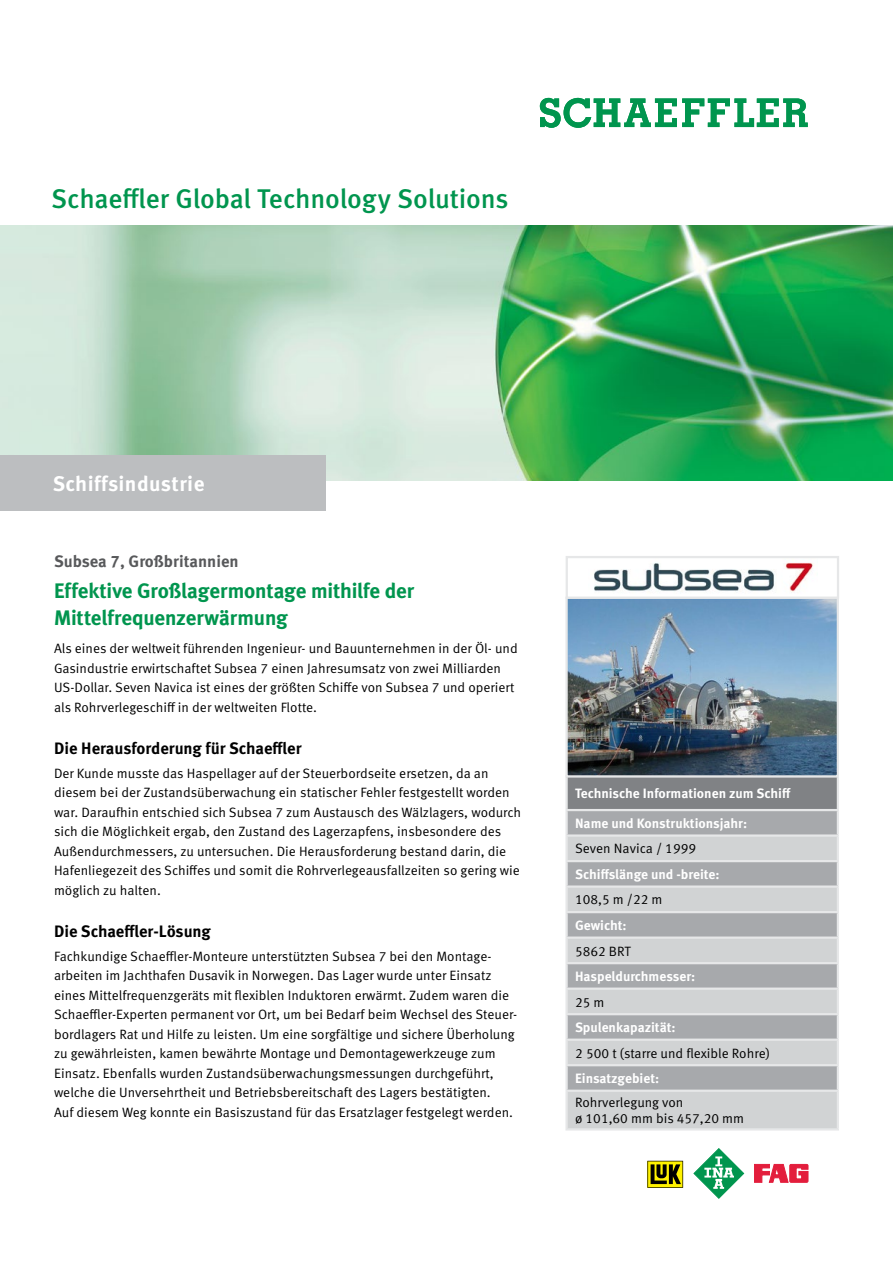
<style>
.page{position:relative;width:893px;height:1263px;background:#fff}
.page>*{position:absolute;margin:0;border:0;box-sizing:border-box;transform-origin:0 0}
.t1{font:500 27px "Schaeffler Meta";letter-spacing:-.01em;color:#00954e}
.t2{font:700 21px/27px "Meta";letter-spacing:-.005em;color:#00954e}
.t3{font:700 21px "Schaeffler Meta";letter-spacing:.02em;color:#fff}
.t4{font:700 16.5px "Schaeffler Meta";color:#000}
.t5{font:700 16.5px "Schaeffler Meta";color:#58595b}
.t6{font:13.5px/19.5px "Schaeffler Meta";color:#000}
.t7{font:700 13.5px "Schaeffler Meta";color:#fff}
</style>
<div class="page">
<img style="left:0;top:225px;width:893px;height:255px">
<svg style="left:647px;top:1161px;width:36px;height:27px"></svg>
<svg style="left:754px;top:1164px;width:54px;height:18px"></svg>
<svg style="left:693px;top:1148px;width:51px;height:50px"></svg>
<div style="left:567px;top:776px;width:271px;height:34px;background:#808285"></div>
<div style="left:568px;top:811px;width:269px;height:23px;background:#a7a9ac"></div>
<svg style="left:568px;top:837px;width:269px;height:291px;background:#bfc1c3"></svg>
<hr style="left:565px;top:809px;width:274px;height:2px;background:#e6e7e8">
<hr style="left:565px;top:834px;width:274px;height:3px;background:#e6e7e8">
<hr style="left:565px;top:860px;width:274px;height:2px;background:#e6e7e8">
<hr style="left:565px;top:885px;width:274px;height:3px;background:#e6e7e8">
<hr style="left:565px;top:911px;width:274px;height:2px;background:#e6e7e8">
<hr style="left:565px;top:936px;width:274px;height:3px;background:#e6e7e8">
<hr style="left:565px;top:962px;width:274px;height:2px;background:#e6e7e8">
<hr style="left:565px;top:987px;width:274px;height:3px;background:#e6e7e8">
<hr style="left:565px;top:1013px;width:274px;height:2px;background:#e6e7e8">
<hr style="left:565px;top:1038px;width:274px;height:3px;background:#e6e7e8">
<hr style="left:565px;top:1064px;width:274px;height:2px;background:#e6e7e8">
<hr style="left:565px;top:1089px;width:274px;height:3px;background:#e6e7e8">
<hr style="left:565px;top:1128px;width:274px;height:2px;background:#e6e7e8">
<hr style="left:565px;top:777px;width:3px;height:32px;background:#e6e7e8">
<hr style="left:837px;top:777px;width:2px;height:32px;background:#e6e7e8">
<hr style="left:565px;top:811px;width:3px;height:23px;background:#e6e7e8">
<hr style="left:837px;top:811px;width:2px;height:23px;background:#e6e7e8">
<hr style="left:565px;top:837px;width:3px;height:23px;background:#e6e7e8">
<hr style="left:837px;top:837px;width:2px;height:23px;background:#e6e7e8">
<hr style="left:565px;top:862px;width:3px;height:23px;background:#e6e7e8">
<hr style="left:837px;top:862px;width:2px;height:23px;background:#e6e7e8">
<hr style="left:565px;top:888px;width:3px;height:23px;background:#e6e7e8">
<hr style="left:837px;top:888px;width:2px;height:23px;background:#e6e7e8">
<hr style="left:565px;top:913px;width:3px;height:23px;background:#e6e7e8">
<hr style="left:837px;top:913px;width:2px;height:23px;background:#e6e7e8">
<hr style="left:565px;top:939px;width:3px;height:23px;background:#e6e7e8">
<hr style="left:837px;top:939px;width:2px;height:23px;background:#e6e7e8">
<hr style="left:565px;top:964px;width:3px;height:23px;background:#e6e7e8">
<hr style="left:837px;top:964px;width:2px;height:23px;background:#e6e7e8">
<hr style="left:565px;top:990px;width:3px;height:23px;background:#e6e7e8">
<hr style="left:837px;top:990px;width:2px;height:23px;background:#e6e7e8">
<hr style="left:565px;top:1015px;width:3px;height:23px;background:#e6e7e8">
<hr style="left:837px;top:1015px;width:2px;height:23px;background:#e6e7e8">
<hr style="left:565px;top:1041px;width:3px;height:23px;background:#e6e7e8">
<hr style="left:837px;top:1041px;width:2px;height:23px;background:#e6e7e8">
<hr style="left:565px;top:1066px;width:3px;height:23px;background:#e6e7e8">
<hr style="left:837px;top:1066px;width:2px;height:23px;background:#e6e7e8">
<hr style="left:565px;top:1092px;width:3px;height:36px;background:#e6e7e8">
<hr style="left:837px;top:1092px;width:2px;height:36px;background:#e6e7e8">
<img style="left:568px;top:600px;width:268px;height:174px">
<div style="left:565px;top:597px;width:274px;height:180px;border:2px solid #e6e7e8"></div>
<img style="left:594px;top:563px;width:219px;height:29px">
<div style="left:566px;top:556px;width:273px;height:43px;border:2px solid #e6e7e8"></div>
<div style="left:0;top:456px;width:326px;height:55px;background:#bcbec0"></div>
<svg style="left:540px;top:98px;width:268px;height:30px"></svg>
<h1 class="t1" style="left:51px;top:182px;width:459px">Schaeffler Global Technology Solutions</h1>
<h2 class="t3" style="left:53px;top:470px;width:153px">Schiffsindustrie</h2>
<p class="t5" style="left:54px;top:551px;width:186px">Subsea 7, Großbritannien</p>
<h2 class="t2" style="left:54px;top:577px;width:362px">Effektive Großlagermontage mithilfe der<br>Mittelfrequenzerwärmung</h2>
<p class="t6" style="left:54px;top:639px;width:465px">Als eines der weltweit führenden Ingenieur- und Bauunternehmen in der Öl- und Gasindustrie erwirtschaftet Subsea 7 einen Jahresumsatz von zwei Milliarden US-Dollar. Seven Navica ist eines der größten Schiffe von Subsea 7 und operiert als Rohrverlegeschiff in der weltweiten Flotte.</p>
<p class="t4" style="left:54px;top:738px;width:249px">Die Herausforderung für Schaeffler</p>
<p class="t6" style="left:54px;top:763px;width:469px">Der Kunde musste das Haspellager auf der Steuerbordseite ersetzen, da an diesem bei der Zustandsüberwachung ein statischer Fehler festgestellt worden war. Daraufhin entschied sich Subsea 7 zum Austausch des Wälzlagers, wodurch sich die Möglichkeit ergab, den Zustand des Lagerzapfens, insbesondere des Außendurchmessers, zu untersuchen. Die Herausforderung bestand darin, die Hafenliegezeit des Schiffes und somit die Rohrverlegeausfallzeiten so gering wie möglich zu halten.</p>
<p class="t4" style="left:54px;top:921px;width:158px">Die Schaeffler-Lösung</p>
<p class="t6" style="left:54px;top:946px;width:465px">Fachkundige Schaeffler-Monteure unterstützten Subsea 7 bei den Montage&shy;arbeiten im Jachthafen Dusavik in Norwegen. Das Lager wurde unter Einsatz eines Mittelfrequenzgeräts mit flexiblen Induktoren erwärmt. Zudem waren die Schaeffler-Experten permanent vor Ort, um bei Bedarf beim Wechsel des Steuer&shy;bordlagers Rat und Hilfe zu leisten. Um eine sorgfältige und sichere Überholung zu gewährleisten, kamen bewährte Montage und Demontagewerkzeuge zum Einsatz. Ebenfalls wurden Zustandsüberwachungsmessungen durchgeführt, welche die Unversehrtheit und Betriebsbereitschaft des Lagers bestätigten.<br>Auf diesem Weg konnte ein Basiszustand für das Ersatzlager festgelegt werden.</p>
<p class="t7" style="left:575px;top:785px;width:217px">Technische Informationen zum Schiff</p>
<p class="t7" style="left:575px;top:815px;width:174px">Name und Konstruktionsjahr:</p>
<p class="t6" style="left:575px;top:839px;width:122px">Seven Navica / 1999</p>
<p class="t7" style="left:575px;top:866px;width:146px">Schiffslänge und -breite:</p>
<p class="t6" style="left:575px;top:890px;width:89px">108,5 m /22 m</p>
<p class="t7" style="left:575px;top:917px;width:53px">Gewicht:</p>
<p class="t6" style="left:575px;top:941px;width:57px">5862 BRT</p>
<p class="t7" style="left:575px;top:968px;width:122px">Haspeldurchmesser:</p>
<p class="t6" style="left:575px;top:992px;width:31px">25 m</p>
<p class="t7" style="left:575px;top:1019px;width:102px">Spulenkapazität:</p>
<p class="t6" style="left:575px;top:1043px;width:196px">2 500 t (starre und flexible Rohre)</p>
<p class="t7" style="left:575px;top:1070px;width:86px">Einsatzgebiet:</p>
<p class="t6" style="left:575px;top:1094px;width:171px;line-height:16.5px">Rohrverlegung von<br>ø 101,60 mm bis 457,20 mm</p>
</div>
